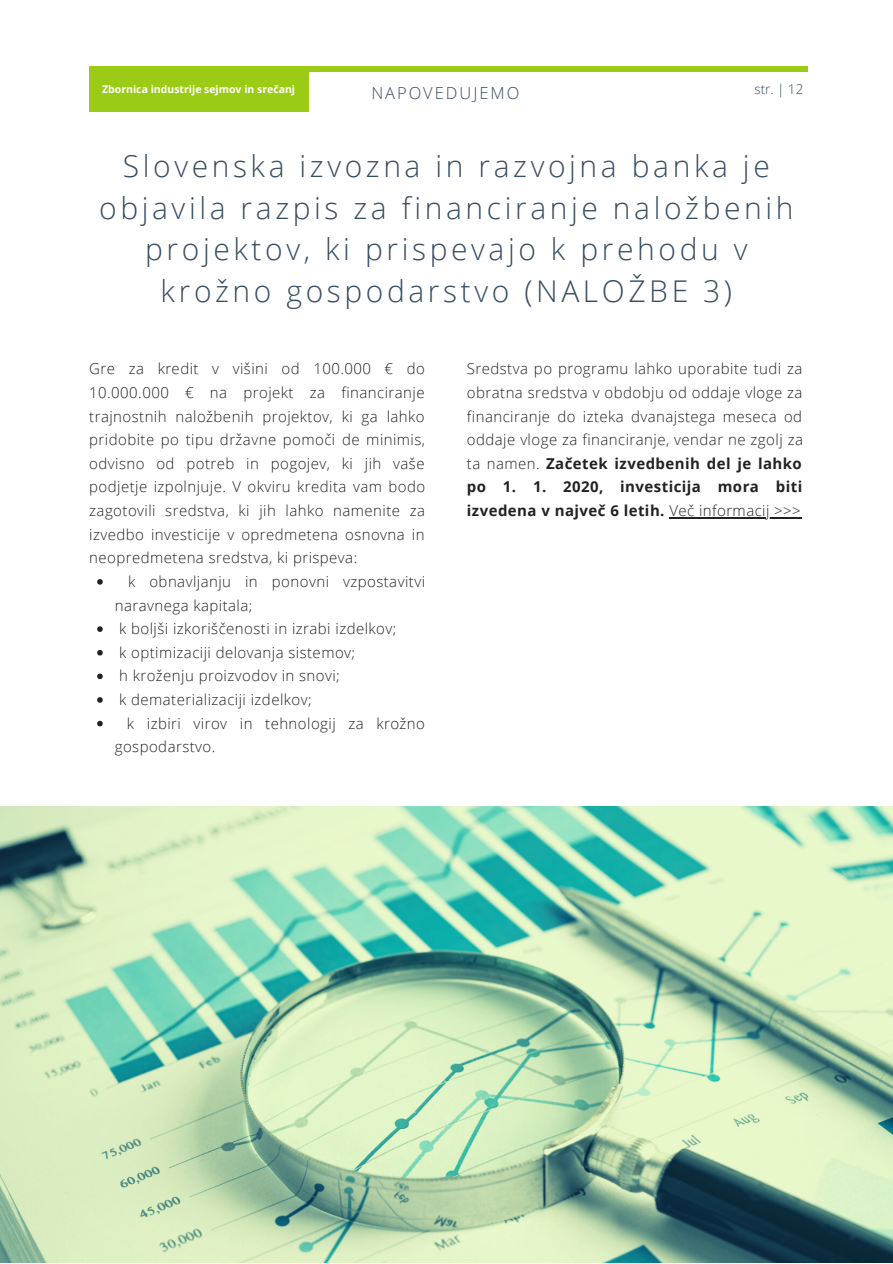
<style>
.page{position:relative;width:893px;height:1264px;background:#fff}
.page>*{position:absolute;margin:0;border:0;box-sizing:border-box;transform-origin:0 0}
.t1{font:300 30px/41.5px "Open Sans";letter-spacing:.12em;color:#364d62;text-align:center}
.t2{font:300 16.5px "Open Sans";letter-spacing:.12em;color:#364d62}
.t3{font:300 15px/23.5px "Open Sans";letter-spacing:.03em;color:#222}
.t4{font:300 13.5px "Open Sans";color:#364d62}
.t5{font:700 10.5px "Open Sans";color:#fff}
.s1{font-weight:700}
</style>
<div class="page">
<div style="left:89px;top:66px;width:718px;height:6px;background:#9bcb14"></div>
<div style="left:89px;top:66px;width:219px;height:45px;background:#9bcb14"></div>
<img style="left:0;top:806px;width:892px;height:456px">
<svg style="left:97px;top:579px;width:6px;height:5px"></svg>
<svg style="left:97px;top:626px;width:6px;height:6px"></svg>
<svg style="left:97px;top:650px;width:6px;height:5px"></svg>
<svg style="left:97px;top:673px;width:6px;height:6px"></svg>
<svg style="left:97px;top:697px;width:6px;height:5px"></svg>
<svg style="left:97px;top:720px;width:6px;height:6px"></svg>
<hr style="left:669px;top:517px;width:105px;height:1px;background:#222">
<svg style="left:774px;top:517px;width:27px;height:1px"></svg>
<p class="t5" style="left:102px;top:81px;width:194px">Zbornica industrije sejmov in srečanj</p>
<p class="t4" style="left:754px;top:79px;width:50px">str. | 12</p>
<p class="t2" style="left:371px;top:81px;width:149px">NAPOVEDUJEMO</p>
<p class="t1" style="left:99px;top:144px;width:695px">Slovenska izvozna in razvojna banka je objavila razpis za financiranje naložbenih projektov, ki prispevajo k prehodu v krožno gospodarstvo (NALOŽBE 3)</p>
<p class="t3" style="left:89px;top:357px;width:337px;text-align:justify">Gre za kredit v višini od 100.000 € do 10.000.000 € na projekt za financiranje trajnostnih naložbenih projektov, ki ga lahko pridobite po tipu državne pomoči de minimis, odvisno od potreb in pogojev, ki jih vaše podjetje izpolnjuje. V okviru kredita vam bodo zagotovili sredstva, ki jih lahko namenite za izvedbo investicije v opredmetena osnovna in neopredmetena sredstva, ki prispeva:</p>
<p class="t3" style="left:467px;top:357px;width:337px;text-align:justify">Sredstva po programu lahko uporabite tudi za obratna sredstva v obdobju od oddaje vloge za financiranje do izteka dvanajstega meseca od oddaje vloge za financiranje, vendar ne zgolj za ta namen. <span class="s1">Začetek izvedbenih del je lahko po 1. 1. 2020, investicija mora biti izvedena v največ 6 letih.</span> Več informacij &gt;&gt;&gt;</p>
<p class="t3" style="left:115px;top:569px;width:312px;text-indent:13px">k obnavljanju in ponovni vzpostavitvi naravnega kapitala;</p>
<p class="t3" style="left:119px;top:616px;width:279px">k boljši izkoriščenosti in izrabi izdelkov;</p>
<p class="t3" style="left:119px;top:640px;width:237px">k optimizaciji delovanja sistemov;</p>
<p class="t3" style="left:119px;top:663px;width:222px">h kroženju proizvodov in snovi;</p>
<p class="t3" style="left:119px;top:687px;width:194px">k dematerializaciji izdelkov;</p>
<p class="t3" style="left:115px;top:711px;width:312px;text-indent:12px">k izbiri virov in tehnologij za krožno gospodarstvo.</p>
</div>
